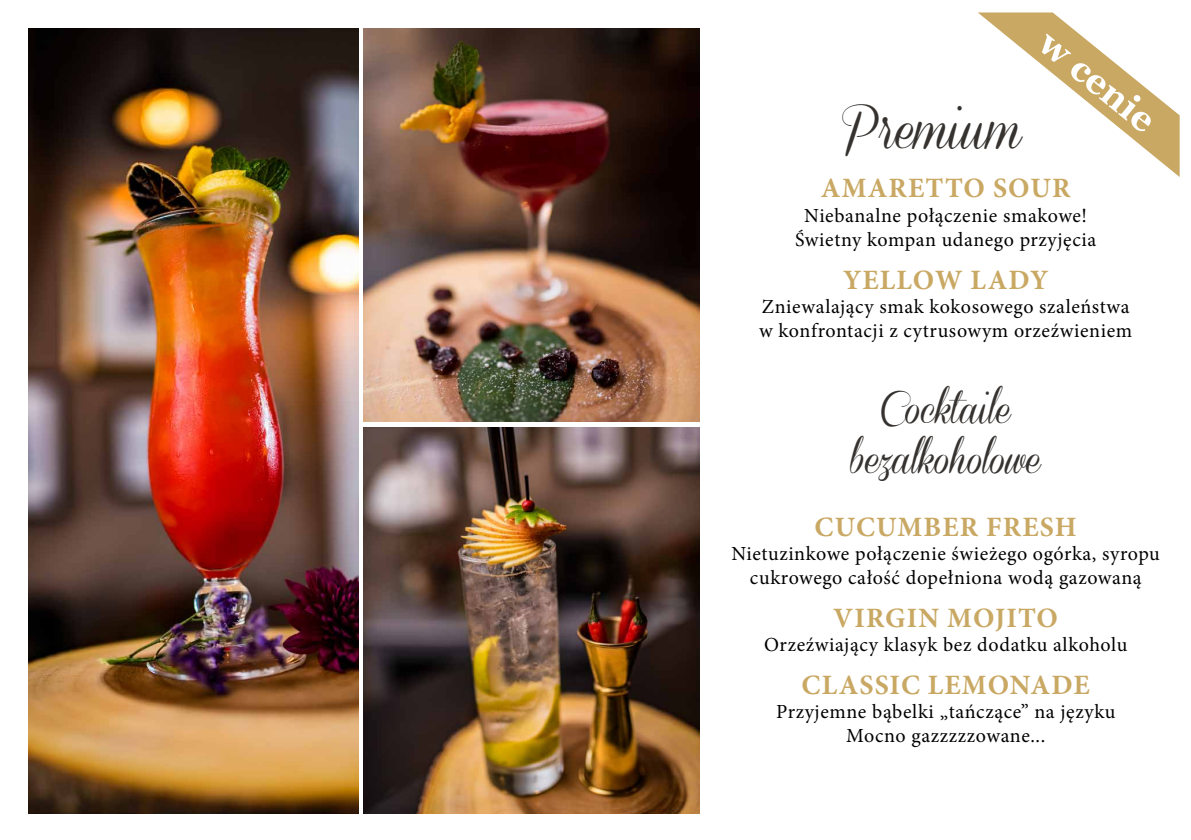
<style>
.page{position:relative;width:1191px;height:840px;background:#fff}
.page>*{position:absolute;margin:0;border:0;box-sizing:border-box;transform-origin:0 0}
.t1{font:48px "Coneria Script Demo";color:#35322f}
.t2{font:36px/50px "Coneria Script Demo";color:#35322f;text-align:center}
.t3{font:700 36px "Georgia";color:#fff}
.t4{font:700 28px "Minion Pro";letter-spacing:.04em;color:#c9a863}
.t5{font:20px/24.2px "Minion Pro";letter-spacing:.03em;color:#000;text-align:center}
</style>
<div class="page">
<img style="left:28px;top:28px;width:330px;height:784px">
<img style="left:364px;top:28px;width:335px;height:393px">
<img style="left:364px;top:427px;width:335px;height:385px">
<svg style="left:978px;top:12px;width:201px;height:165px"></svg>
<h1 class="t1" style="left:840px;top:103px;width:183px">Premium</h1>
<h2 class="t3" style="left:1058px;top:19px;width:140px;rotate:39deg">w cenie</h2>
<h3 class="t4" style="left:821px;top:169px;width:251px">AMARETTO SOUR</h3>
<p class="t5" style="left:795px;top:203px;width:302px">Niebanalne połączenie smakowe!<br>Świetny kompan udanego przyjęcia</p>
<h3 class="t4" style="left:843px;top:260px;width:207px">YELLOW LADY</h3>
<p class="t5" style="left:759px;top:294px;width:375px;text-align:left">Zniewalający smak kokosowego szaleństwa w konfrontacji z cytrusowym orzeźwieniem</p>
<h2 class="t2" style="left:850px;top:385px;width:192px">Cocktaile bezalkoholowe</h2>
<h3 class="t4" style="left:814px;top:507px;width:264px">CUCUMBER FRESH</h3>
<p class="t5" style="left:731px;top:541px;width:430px">Nietuzinkowe połączenie świeżego ogórka, syropu cukrowego całość dopełniona wodą gazowaną</p>
<h3 class="t4" style="left:833px;top:598px;width:226px">VIRGIN MOJITO</h3>
<p class="t5" style="left:764px;top:632px;width:365px">Orzeźwiający klasyk bez dodatku alkoholu</p>
<h3 class="t4" style="left:801px;top:664px;width:290px">CLASSIC LEMONADE</h3>
<p class="t5" style="left:776px;top:699px;width:341px">Przyjemne bąbelki „tańczące” na języku<br>Mocno gazzzzzowane...</p>
</div>
